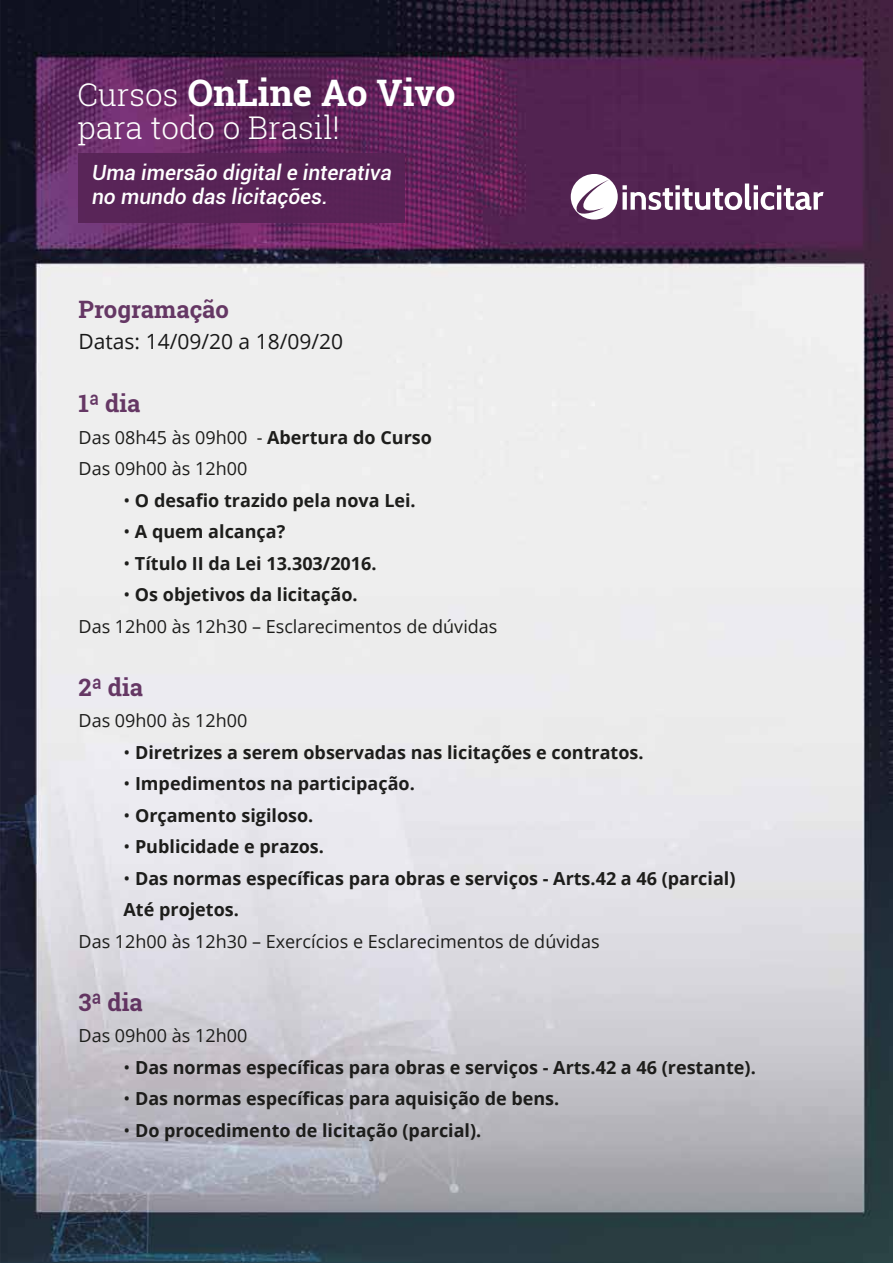
<style>
.page{position:relative;width:893px;height:1263px;background:#fff}
.page>*{position:absolute;margin:0;border:0;box-sizing:border-box;transform-origin:0 0}
.t1{font:700 36.45px "Roboto Slab";color:#fff}
.t2{font:300 31.35px "Roboto Slab";color:#fff}
.t3{font:700 24px "Roboto Slab";color:rgb(86 35 85/.9)}
.t4{font:italic 500 21px/24px "Roboto";color:#fff}
.t5{font:21px "Open Sans";color:rgb(0 0 0/.9)}
.t6{font:700 18px/31.5px "Open Sans";color:#1d1d1b}
.t7{font:18px/31.5px "Open Sans";color:#1d1d1b}
.s1{font-weight:300;font-size:31.35px}
.s2{font-weight:700}
.s3{font-weight:400}
</style>
<div class="page">
<img style="left:0;top:0;width:893px;height:1263px">
<div style="left:78px;top:153px;width:326px;height:69px;background:#562355"></div>
<svg style="left:571px;top:174px;width:252px;height:46px"></svg>
<h1 class="t1" style="left:78px;top:68px;width:379px"><span class="s1">Cursos</span> OnLine Ao Vivo</h1>
<h2 class="t2" style="left:78px;top:106px;width:264px">para todo o Brasil!</h2>
<p class="t4" style="left:92px;top:160px;width:301px">Uma imersão digital e interativa no mundo das licitações.</p>
<h3 class="t3" style="left:79px;top:293px;width:152px">Programação</h3>
<p class="t5" style="left:79px;top:327px;width:266px">Datas: 14/09/20 a 18/09/20</p>
<h3 class="t3" style="left:79px;top:387px;width:63px">1ª dia</h3>
<p class="t7" style="left:79px;top:421px;width:355px">Das 08h45 às 09h00 - <span class="s2">Abertura do Curso<br></span>Das 09h00 às 12h00</p>
<p class="t6" style="left:124px;top:484px;width:294px"><span class="s3">•</span> O desafio trazido pela nova Lei.</p>
<p class="t6" style="left:124px;top:515px;width:163px"><span class="s3">•</span> A quem alcança?</p>
<p class="t6" style="left:124px;top:547px;width:255px"><span class="s3">•</span> Título II da Lei 13.303/2016.</p>
<p class="t7" style="left:79px;top:578px;width:420px;text-indent:45px">• <span class="s2">Os objetivos da licitação.<br></span>Das 12h00 às 12h30 – Esclarecimentos de dúvidas</p>
<h3 class="t3" style="left:79px;top:671px;width:66px">2ª dia</h3>
<p class="t7" style="left:79px;top:704px;width:170px">Das 09h00 às 12h00</p>
<p class="t6" style="left:124px;top:736px;width:522px"><span class="s3">•</span> Diretrizes a serem observadas nas licitações e contratos.</p>
<p class="t6" style="left:124px;top:767px;width:293px"><span class="s3">•</span> Impedimentos na participação.</p>
<p class="t6" style="left:124px;top:799px;width:191px"><span class="s3">•</span> Orçamento sigiloso.</p>
<p class="t6" style="left:124px;top:830px;width:202px"><span class="s3">•</span> Publicidade e prazos.</p>
<p class="t6" style="left:124px;top:862px;width:613px"><span class="s3">•</span> Das normas específicas para obras e serviços - Arts.42 a 46 (parcial)<br>Até projetos.</p>
<p class="t7" style="left:79px;top:925px;width:522px">Das 12h00 às 12h30 – Exercícios e Esclarecimentos de dúvidas</p>
<h3 class="t3" style="left:79px;top:986px;width:66px">3ª dia</h3>
<p class="t7" style="left:79px;top:1019px;width:170px">Das 09h00 às 12h00</p>
<p class="t6" style="left:124px;top:1051px;width:634px"><span class="s3">•</span> Das normas específicas para obras e serviços - Arts.42 a 46 (restante).</p>
<p class="t6" style="left:124px;top:1082px;width:437px"><span class="s3">•</span> Das normas específicas para aquisição de bens.</p>
<p class="t6" style="left:124px;top:1114px;width:359px"><span class="s3">•</span> Do procedimento de licitação (parcial).</p>
</div>
